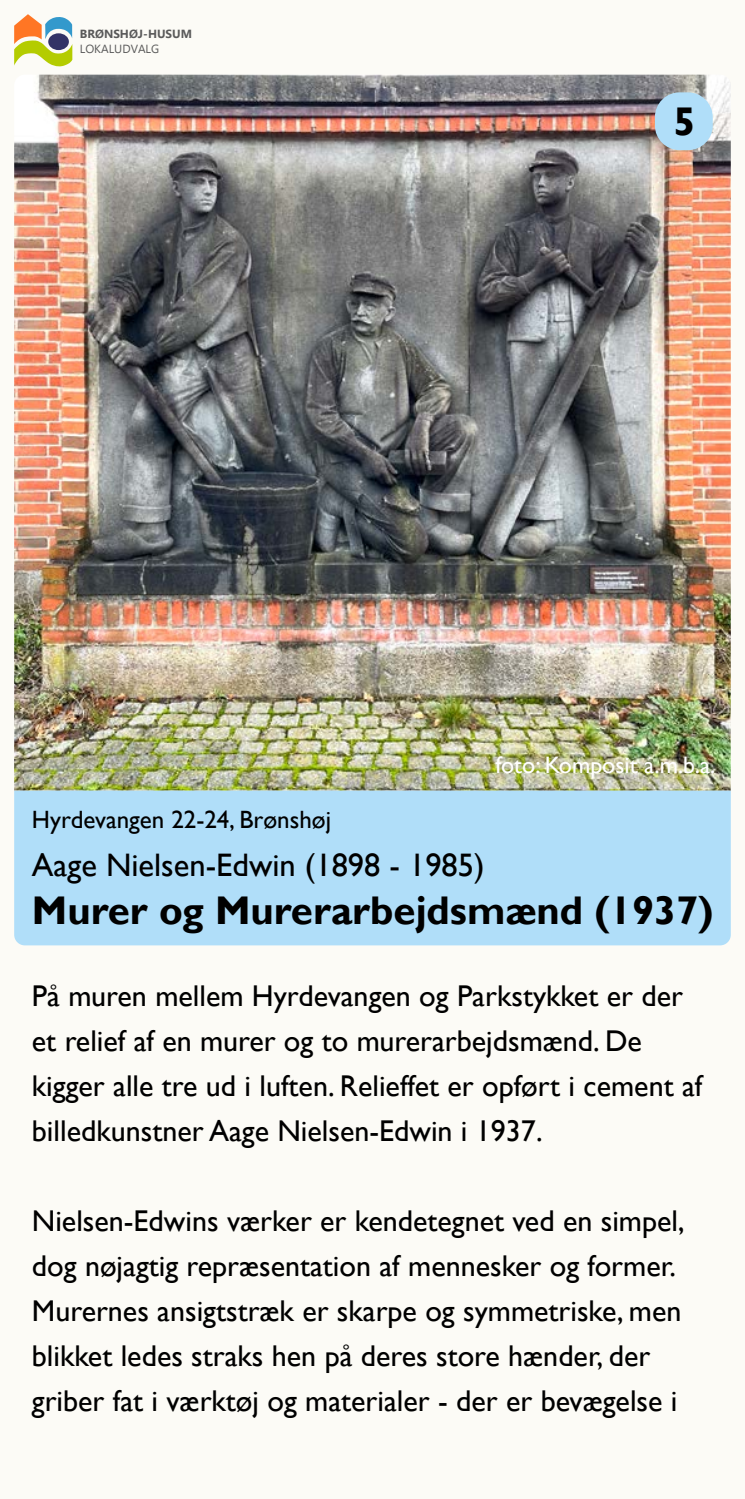
<style>
.page{position:relative;width:745px;height:1499px;background:#fff}
.page>*{position:absolute;margin:0;border:0;box-sizing:border-box;transform-origin:0 0}
.t1{font:700 40px "Gill Sans";color:#000}
.t2{font:32.5px "Gill Sans";color:#000}
.t3{font:30px/45px "Gill Sans";color:#000}
.t4{font:25px "Gill Sans";color:#000}
.t5{font:23.75px "Gill Sans";color:#fff}
.t6{font:700 11.75px "Myanmar Text";color:#5a5a5a}
.t7{font:11.75px "Myanmar Text";color:#5a5a5a}
</style>
<div class="page">
<div style="left:0;top:0;width:744px;height:1499px;background:#fcfbf6"></div>
<svg style="left:14px;top:14px;width:58px;height:53px"></svg>
<img style="left:14px;top:75px;width:716px;height:716px">
<div style="left:14px;top:791px;width:716px;height:154px;background:#b0def9"></div>
<div style="left:654px;top:92px;width:58px;height:58px;background:#b0def9;border-radius:25px"></div>
<p class="t6" style="left:80px;top:27px;width:114px">BRØNSHØJ-HUSUM</p>
<p class="t7" style="left:80px;top:42px;width:81px">LOKALUDVALG</p>
<h1 class="t1" style="left:673px;top:97px;width:24px">5</h1>
<p class="t5" style="left:495px;top:751px;width:221px">foto: Komposit a.m.b.a.</p>
<p class="t4" style="left:32px;top:805px;width:300px">Hyrdevangen 22-24, Brønshøj</p>
<p class="t2" style="left:32px;top:846px;width:454px">Aage Nielsen-Edwin (1898 - 1985)</p>
<h1 class="t1" style="left:32px;top:887px;width:682px">Murer og Murerarbejdsmænd (1937)</h1>
<p class="t3" style="left:32px;top:974px;width:671px">På muren mellem Hyrdevangen og Parkstykket er der et relief af en murer og to murerarbejdsmænd. De kigger alle tre ud i luften. Relieffet er opført i cement af billedkunstner Aage Nielsen-Edwin i 1937.</p>
<p class="t3" style="left:32px;top:1199px;width:653px">Nielsen-Edwins værker er kendetegnet ved en simpel, dog nøjagtig repræsentation af mennesker og former.<br>Murernes ansigtstræk er skarpe og symmetriske, men blikket ledes straks hen på deres store hænder, der griber fat i værktøj og materialer - der er bevægelse i</p>
</div>
